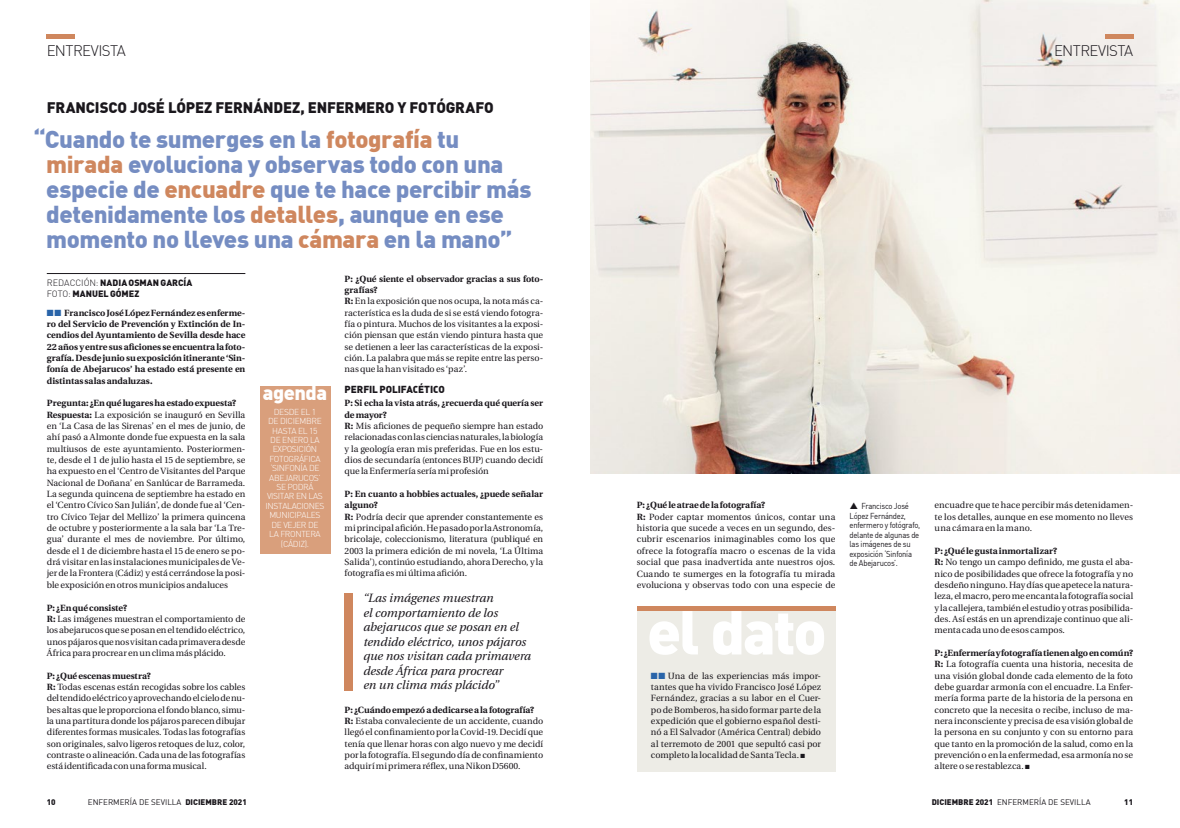
<style>
.page{position:relative;width:1180px;height:828px;background:#fff}
.page>*{position:absolute;margin:0;border:0;box-sizing:border-box;transform-origin:0 0}
.t1{font:900 61px "DIN";letter-spacing:-.035em;color:#fff}
.t2{font:900 24px/25px "DIN";letter-spacing:-.015em;color:#758dc2}
.t3{font:900 20px "DIN";letter-spacing:-.025em;color:#fff}
.t4{font:900 15px "DIN";letter-spacing:-.01em;color:#1a171c}
.t5{font:300 15px "DIN";letter-spacing:-.04em;color:#1a171c}
.t6{font:italic 12px/14.5px "Utopia";color:#1a171c}
.t7{font:900 10px "DIN Alternate";letter-spacing:-.01em;color:#1a171c}
.t8{font:9px/11.3px "Utopia";color:#1a171c}
.t9{font:700 9px/11.3px "Utopia";color:#1a171c;text-align:justify}
.t10{font:900 9px/11.3px "DIN";color:#1a171c}
.t11{font:300 8.5px/9.4px "DIN";letter-spacing:-.04em;color:#fff;text-align:center}
.t12{font:8.5px/9.5px "DIN";letter-spacing:-.03em;color:#1a171c;scale:.9 1}
.t13{font:8px "DIN";color:#1a171c}
.t14{font:900 8px "DIN";color:#1a171c}
.s1{color:#cf875e}
.s2{font-weight:300}
.s3{color:#2964a9}
.s4{font-weight:700}
.s5{font-weight:900}
</style>
<div class="page">
<hr style="left:47px;top:273px;width:198px;height:1px;background:#1a171c">
<div style="left:636px;top:611px;width:199px;height:160px;background:#edece6"></div>
<hr style="left:636px;top:607px;width:199px;height:4px;background:#cf875e">
<img style="left:590px;top:0;width:589px;height:473px">
<div style="left:344px;top:592px;width:9px;height:98px;background:#cf875e"></div>
<div style="left:259px;top:386px;width:71px;height:167px;background:#d99f7c"></div>
<hr style="left:47px;top:34px;width:28px;height:4px;background:#cf875e">
<hr style="left:1104px;top:34px;width:28px;height:4px;background:#cf875e">
<h3 class="t5" style="left:47px;top:42px;width:81px">ENTREVISTA</h3>
<h3 class="t5" style="left:1053px;top:42px;width:81px">ENTREVISTA</h3>
<h3 class="t4" style="left:47px;top:97px;width:448px">FRANCISCO JOSÉ LÓPEZ FERNÁNDEZ, ENFERMERO Y FOTÓGRAFO</h3>
<h2 class="t2" style="left:46px;top:125px;width:487px;text-indent:-13px">“Cuando te sumerges en la <span class="s1">fotografía</span> tu <span class="s1">mirada</span> evoluciona y observas todo con una especie de <span class="s1">encuadre</span> que te hace percibir más detenidamente los <span class="s1">detalles</span>, aunque en ese momento no lleves una <span class="s1">cámara</span> en la mano”</h2>
<p class="t10" style="left:47px;top:276px;width:147px"><span class="s2">REDACCIÓN:</span> NADIA OSMAN GARCÍA<br><span class="s2">FOTO:</span> MANUEL GÓMEZ</p>
<p class="t9" style="left:47px;top:307px;width:200px"><span class="s3">■■</span> Francisco José López Fernández es enferme&shy;ro del Servicio de Prevención y Extinción de In&shy;cendios del Ayuntamiento de Sevilla desde hace 22 años y entre sus aficiones se encuentra la foto&shy;grafía. Desde junio su exposición itinerante ‘Sin&shy;fonía de Abejarucos’ ha estado está presente en distintas salas andaluzas.</p>
<p class="t8" style="left:47px;top:398px;width:200px"><span class="s4">Pregunta: ¿En qué lugares ha estado expuesta?<br>Respuesta:</span> La exposición se inauguró en Sevilla en ‘La Casa de las Sirenas’ en el mes de junio, de ahí pasó a Almonte donde fue expuesta en la sala multiusos de este ayuntamiento. Posteriormen&shy;te, desde el 1 de julio hasta el 15 de septiembre, se ha expuesto en el ‘Centro de Visitantes del Parque Nacional de Doñana’ en Sanlúcar de Barrameda.<br>La segunda quincena de septiembre ha estado en el ‘Centro Cívico San Julián’, de donde fue al ‘Cen&shy;tro Cívico Tejar del Mellizo’ la primera quincena de octubre y posteriormente a la sala bar ‘La Tre&shy;gua’ durante el mes de noviembre. Por último, desde el 1 de diciembre hasta el 15 de enero se po&shy;drá visitar en las instalaciones municipales de Ve&shy;jer de la Frontera (Cádiz) y está cerrándose la posi&shy;ble exposición en otros municipios andaluces</p>
<p class="t8" style="left:47px;top:602px;width:200px"><span class="s4">P: ¿En qué consiste?<br>R:</span> Las imágenes muestran el comportamiento de los abejarucos que se posan en el tendido eléctrico, unos pájaros que nos visitan cada primavera desde África para procrear en un clima más plácido.</p>
<p class="t8" style="left:47px;top:670px;width:200px"><span class="s4">P: ¿Qué escenas muestra?<br>R:</span> Todas escenas están recogidas sobre los cables del tendido eléctrico y aprovechando el cielo de nu&shy;bes altas que le proporciona el fondo blanco, simu&shy;la una partitura donde los pájaros parecen dibujar diferentes formas musicales. Todas las fotografías son originales, salvo ligeros retoques de luz, color, contraste o alineación. Cada una de las fotografías está identificada con una forma musical.</p>
<h3 class="t3" style="left:263px;top:379px;width:66px">agenda</h3>
<p class="t11" style="left:265px;top:407px;width:60px">DESDE EL 1<br>DE DICIEMBRE<br>HASTA EL 15<br>DE ENERO LA<br>EXPOSICIÓN<br>FOTOGRÁFICA ‘SINFONÍA DE<br>ABEJARUCOS’<br>SE PODRÁ<br>VISITAR EN LAS<br>INSTALACIONES<br>MUNICIPALES<br>DE VEJER DE<br>LA FRONTERA (CÁDIZ).</p>
<p class="t8" style="left:344px;top:273px;width:200px"><span class="s4">P: ¿Qué siente el observador gracias a sus foto&shy;grafías?<br>R:</span> En la exposición que nos ocupa, la nota más ca&shy;racterística es la duda de si se está viendo fotogra&shy;fía o pintura. Muchos de los visitantes a la exposi&shy;ción piensan que están viendo pintura hasta que se detienen a leer las características de la exposi&shy;ción. La palabra que más se repite entre las perso&shy;nas que la han visitado es ‘paz’.</p>
<p class="t7" style="left:344px;top:383px;width:102px">PERFIL POLIFACÉTICO</p>
<p class="t8" style="left:344px;top:398px;width:200px"><span class="s4">P: Si echa la vista atrás, ¿recuerda qué quería ser de mayor?<br>R:</span> Mis aficiones de pequeño siempre han estado relacionadas con las ciencias naturales, la biología y la geología eran mis preferidas. Fue en los estu&shy;dios de secundaría (entonces BUP) cuando decidí que la Enfermería sería mi profesión</p>
<p class="t8" style="left:344px;top:488px;width:200px"><span class="s4">P: En cuanto a hobbies actuales, ¿puede señalar alguno?<br>R:</span> Podría decir que aprender constantemente es mi principal afición. He pasado por la Astronomía, bricolaje, coleccionismo, literatura (publiqué en 2003 la primera edición de mi novela, ‘La Última Salida’), continúo estudiando, ahora Derecho, y la fotografía es mi última afición.</p>
<h3 class="t6" style="left:363px;top:591px;width:169px">“Las imágenes muestran<br>el comportamiento de los abejarucos que se posan en el tendido eléctrico, unos pájaros que nos visitan cada primavera desde África para procrear<br>en un clima más plácido”</h3>
<p class="t8" style="left:344px;top:704px;width:200px"><span class="s4">P: ¿Cuándo empezó a dedicarse a la fotografía?<br>R:</span> Estaba convaleciente de un accidente, cuando llegó el confinamiento por la Covid-19. Decidí que tenía que llenar horas con algo nuevo y me decidí por la fotografía. El segundo día de confinamiento adquirí mi primera réflex, una Nikon D5600.</p>
<p class="t8" style="left:636px;top:500px;width:200px"><span class="s4">P: ¿Qué le atrae de la fotografía?<br>R:</span> Poder captar momentos únicos, contar una historia que sucede a veces en un segundo, des&shy;cubrir escenarios inimaginables como los que ofrece la fotografía macro o escenas de la vida social que pasa inadvertida ante nuestros ojos.<br>Cuando te sumerges en la fotografía tu mirada evoluciona y observas todo con una especie de</p>
<p class="t8" style="left:934px;top:500px;width:200px;text-align:justify">encuadre que te hace percibir más detenidamen&shy;te los detalles, aunque en ese momento no lleves una cámara en la mano.</p>
<p class="t12" style="left:849px;top:501px;width:80px;text-indent:12px">Francisco José<br>López Fernández, enfermero y fotógrafo, delante de algunas de las imágenes de su exposición ‘Sinfonía de Abejarucos’.</p>
<p class="t8" style="left:934px;top:545px;width:200px"><span class="s4">P: ¿Qué le gusta inmortalizar?<br>R:</span> No tengo un campo definido, me gusta el aba&shy;nico de posibilidades que ofrece la fotografía y no desdeño ninguno. Hay días que apetece la natura&shy;leza, el macro, pero me encanta la fotografía social y la callejera, también el estudio y otras posibilida&shy;des. Así estás en un aprendizaje continuo que ali&shy;menta cada uno de esos campos.</p>
<p class="t8" style="left:934px;top:647px;width:200px;text-align:justify"><span class="s4">P: ¿Enfermería y fotografía tienen algo en común?<br>R:</span> La fotografía cuenta una historia, necesita de una visión global donde cada elemento de la foto debe guardar armonía con el encuadre. La Enfer&shy;mería forma parte de la historia de la persona en concreto que la necesita o recibe, incluso de ma&shy;nera inconsciente y precisa de esa visión global de la persona en su conjunto y con su entorno para que tanto en la promoción de la salud, como en la prevención o en la enfermedad, esa armonía no se altere o se restablezca. ■</p>
<h1 class="t1" style="left:647px;top:591px;width:181px">el dato</h1>
<p class="t8" style="left:651px;top:670px;width:172px;text-align:justify"><span class="s3">■■</span> Una de las experiencias más impor&shy;tantes que ha vivido Francisco José López Fernández, gracias a su labor en el Cuer&shy;po de Bomberos, ha sido formar parte de la expedición que el gobierno español desti&shy;nó a El Salvador (América Central) debido al terremoto de 2001 que sepultó casi por completo la localidad de Santa Tecla. ■</p>
<p class="t14" style="left:47px;top:797px;width:10px">10</p>
<p class="t13" style="left:88px;top:797px;width:160px">ENFERMERÍA DE SEVILLA <span class="s5">DICIEMBRE 2021</span></p>
<p class="t13" style="left:931px;top:797px;width:160px"><span class="s5">DICIEMBRE 2021</span> ENFERMERÍA DE SEVILLA</p>
<p class="t14" style="left:1124px;top:797px;width:10px">11</p>
</div>
